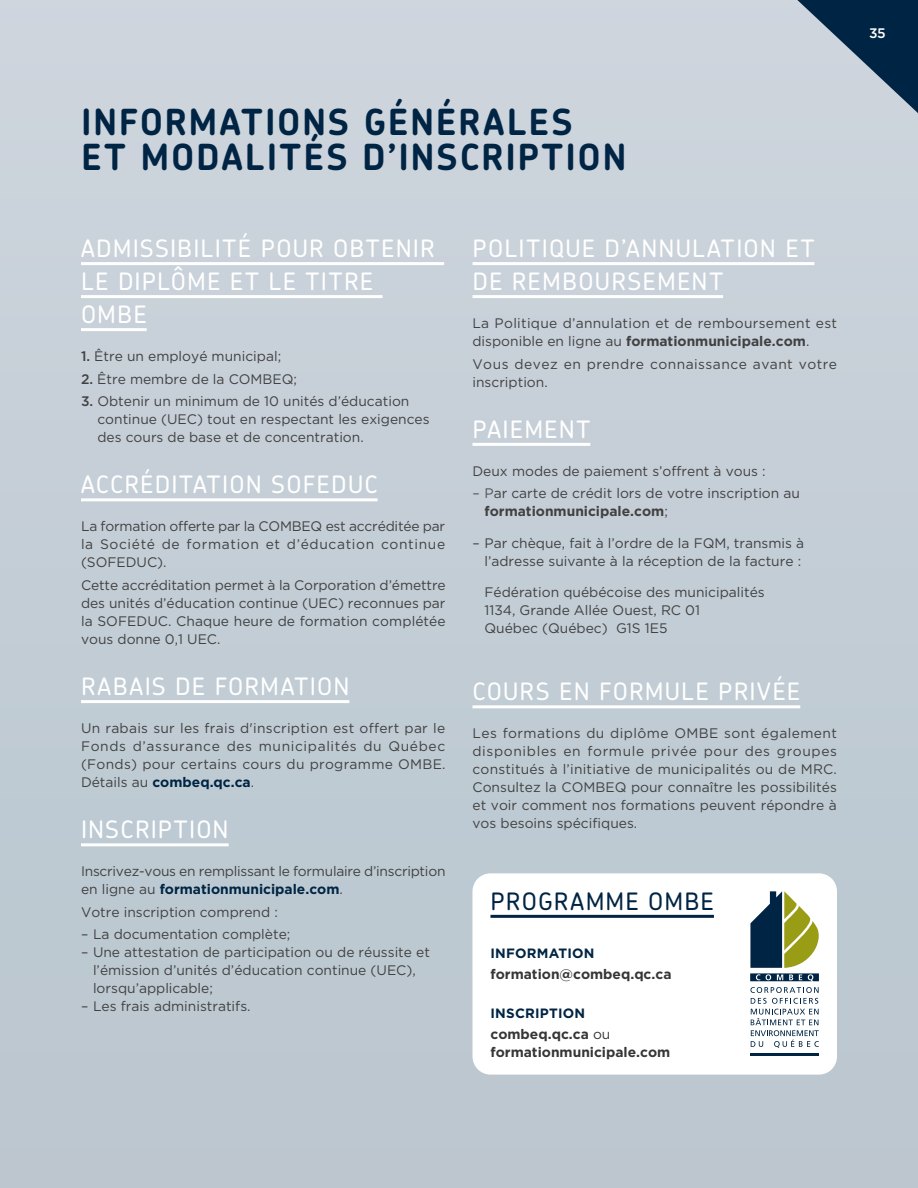
<style>
.page{position:relative;width:918px;height:1188px;background:#c4ced6}
.page>*{position:absolute;margin:0;border:0;box-sizing:border-box;transform-origin:0 0}
.Titres_N3{font:700 36px/34.5px "Chevin";letter-spacing:.05em;color:#002443}
.Cours___Catégories{font:500 24px/33px "Chevin";letter-spacing:.05em;color:#fff}
.Cours___Catégories-2{font:500 24px "Chevin";letter-spacing:.045em;color:#002443}
.Texte{font:13.8px/18px "Gotham";color:#414141;text-align:justify}
.Texte-2{font:13.8px/18px "Gotham";letter-spacing:.02em;color:#414141}
.Texte-3{font:13.8px/18px "Gotham";letter-spacing:-.02em;color:#414141}
.Texte_UL1{font:13.8px/18px "Gotham";color:#414141}
.Texte-4{font:700 13.8px/18px "Gotham";color:#363636}
.Texte-5{font:13.8px/18px "Gotham";letter-spacing:.035em;color:#414141}
.t1{font:500 13.8px "Gotham";color:#fff}
.Titres_N4{font:700 13.5px "Gotham";letter-spacing:.02em;color:#002443}
.s1{font-weight:500}
.s2{font-weight:700;color:#002443}
.s3{font-weight:700}
.s4{color:#545455}
.s5{font-weight:400}
</style>
<div class="page">
<hr style="left:81px;top:262px;width:363px;height:3px;background:#fff">
<hr style="left:81px;top:295px;width:302px;height:3px;background:#fff">
<hr style="left:81px;top:328px;width:66px;height:3px;background:#fff">
<hr style="left:81px;top:498px;width:297px;height:3px;background:#fff">
<hr style="left:81px;top:700px;width:268px;height:3px;background:#fff">
<hr style="left:81px;top:843px;width:148px;height:3px;background:#fff">
<hr style="left:472px;top:262px;width:342px;height:3px;background:#fff">
<hr style="left:472px;top:295px;width:251px;height:3px;background:#fff">
<hr style="left:472px;top:443px;width:118px;height:3px;background:#fff">
<hr style="left:472px;top:705px;width:328px;height:3px;background:#fff">
<div style="left:472px;top:873px;width:365px;height:202px;background:#fff;border-radius:18px"></div>
<hr style="left:490px;top:915px;width:224px;height:3px;background:#002443">
<svg style="left:750px;top:891px;width:69px;height:90px"></svg>
<hr style="left:750px;top:1053px;width:69px;height:2px;background:#002443">
<svg style="left:750px;top:987px;width:69px;height:61px"></svg>
<svg style="left:778px;top:0;width:140px;height:113px"></svg>
<p class="Titres_N3" style="left:81px;top:104px;width:547px">INFORMATIONS GÉNÉRALES<br>ET MODALITÉS D’INSCRIPTION</p>
<p class="Cours___Catégories" style="left:81px;top:231px;width:355px">ADMISSIBILITÉ POUR OBTENIR<br>LE DIPLÔME ET LE TITRE<br>OMBE</p>
<p class="Texte" style="left:81px;top:347px;width:202px"><span class="s1">1.</span> Être un employé municipal;</p>
<p class="Texte" style="left:81px;top:369px;width:218px"><span class="s1">2.</span> Être membre de la COMBEQ;</p>
<p class="Texte" style="left:97px;top:392px;width:334px;text-align:left;text-indent:-16px"><span class="s1">3.</span> Obtenir un minimum de 10 unités d’éducation continue (UEC) tout en respectant les exigences des cours de base et de concentration.</p>
<p class="Cours___Catégories" style="left:81px;top:468px;width:298px">ACCRÉDITATION SOFEDUC</p>
<p class="Texte" style="left:81px;top:517px;width:366px">La formation offerte par la COMBEQ est accréditée par la Société de formation et d’éducation continue (SOFEDUC).</p>
<p class="Texte" style="left:81px;top:576px;width:366px">Cette accréditation permet à la Corporation d’émettre des unités d’éducation continue (UEC) reconnues par la SOFEDUC. Chaque heure de formation complétée vous donne 0,1 UEC.</p>
<p class="Cours___Catégories" style="left:81px;top:669px;width:270px">RABAIS DE FORMATION</p>
<p class="Texte" style="left:81px;top:719px;width:366px">Un rabais sur les frais d'inscription est offert par le Fonds d’assurance des municipalités du Québec (Fonds) pour certains cours du programme OMBE.<br>Détails au <span class="s2">combeq.qc.ca</span>.</p>
<p class="Cours___Catégories" style="left:81px;top:813px;width:149px">INSCRIPTION</p>
<p class="Texte-3" style="left:81px;top:862px;width:366px">Inscrivez-vous en remplissant le formulaire d’inscription en ligne au <span class="s2">formationmunicipale.com</span>.</p>
<p class="Texte" style="left:81px;top:903px;width:198px">Votre inscription comprend :</p>
<p class="Texte" style="left:81px;top:925px;width:211px">– La documentation complète;</p>
<p class="Texte" style="left:93px;top:943px;width:338px;text-align:left;text-indent:-12px">– Une attestation de participation ou de réussite et l’émission d’unités d’éducation continue (UEC), lorsqu’applicable;</p>
<p class="Texte" style="left:81px;top:997px;width:171px">– Les frais administratifs.</p>
<p class="Cours___Catégories" style="left:472px;top:231px;width:343px">POLITIQUE D’ANNULATION ET<br>DE REMBOURSEMENT</p>
<p class="Texte-2" style="left:472px;top:314px;width:366px">La Politique d’annulation et de remboursement est disponible en ligne au <span class="s3">formationmunicipale.com</span>.</p>
<p class="Texte-5" style="left:472px;top:354px;width:366px">Vous devez en prendre connaissance avant votre inscription.</p>
<p class="Cours___Catégories" style="left:472px;top:412px;width:119px">PAIEMENT</p>
<p class="Texte" style="left:472px;top:462px;width:295px">Deux modes de paiement s’offrent à vous :</p>
<p class="Texte" style="left:484px;top:484px;width:317px;text-indent:-12px"><span class="s4">– P</span>ar carte de crédit lors de votre inscription au <span class="s3">formationmunicipale.com</span>;</p>
<p class="Texte" style="left:472px;top:534px;width:333px;text-align:right">– Par chèque, fait à l’ordre de la FQM, transmis à l’adresse suivante à la réception de la facture :</p>
<p class="Texte_UL1" style="left:484px;top:583px;width:282px">Fédération québécoise des municipalités<br>1134, Grande Allée Ouest, RC 01<br>Québec (Québec) G1S 1E5</p>
<p class="Cours___Catégories" style="left:472px;top:675px;width:329px">COURS EN FORMULE PRIVÉE</p>
<p class="Texte" style="left:472px;top:724px;width:366px">Les formations du diplôme OMBE sont également disponibles en formule privée pour des groupes constitués à l’initiative de municipalités ou de MRC.<br>Consultez la COMBEQ pour connaître les possibilités et voir comment nos formations peuvent répondre à vos besoins spécifiques.</p>
<p class="Cours___Catégories-2" style="left:490px;top:885px;width:225px">PROGRAMME OMBE</p>
<p class="Titres_N4" style="left:490px;top:945px;width:105px">INFORMATION</p>
<p class="Texte-4" style="left:490px;top:964px;width:183px">formation@combeq.qc.ca</p>
<p class="Titres_N4" style="left:490px;top:1005px;width:96px">INSCRIPTION</p>
<p class="Texte-4" style="left:490px;top:1024px;width:181px">combeq.qc.ca <span class="s5">ou </span>formationmunicipale.com</p>
<p class="t1" style="left:869px;top:25px;width:18px">35</p>
</div>
